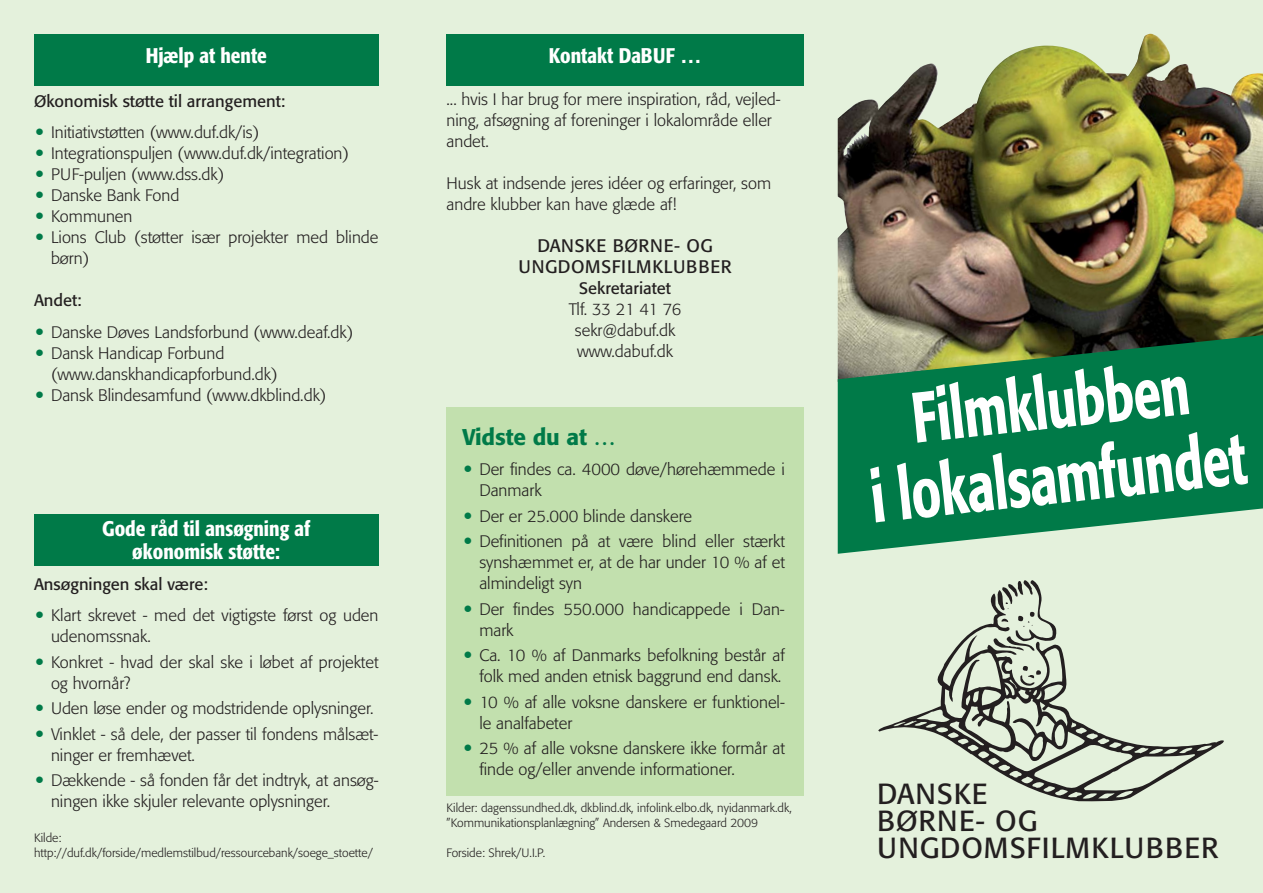
<style>
.page{position:relative;width:1263px;height:893px;background:#e4f1dc}
.page>*{position:absolute;margin:0;border:0;box-sizing:border-box;transform-origin:0 0}
.t1{font:500 70.5px/75px "Formata";color:#fff;text-align:center;scale:.7 1}
.t2{font:28.8px/27px "Formata";letter-spacing:.03em;color:#231f20}
.t3{font:500 22.5px "Formata";color:#007a48}
.t4{font:500 condensed 21px/22.5px "Formata";color:#fff;text-align:center}
.t5{font:18px/21px "Formata";letter-spacing:.03em;color:#231f20;text-align:center}
.t6{font:300 16.5px/21px "Formata";color:#231f20}
.t7{font:16.5px "Formata";color:#231f20}
.t8{font:300 12px/15px "Formata";color:#231f20}
.s1{font-family:"European Pi Three";font-weight:400;color:#007a48}
</style>
<div class="page">
<img style="left:838px;top:34px;width:425px;height:295px">
<svg style="left:998px;top:580px;width:43px;height:13px"></svg>
<svg style="left:878px;top:593px;width:346px;height:208px"></svg>
<div style="left:446px;top:408px;width:358px;height:388px;background:#c2e0ae"></div>
<div style="left:34px;top:34px;width:344px;height:51px;background:#007a48"></div>
<div style="left:34px;top:514px;width:344px;height:52px;background:#007a48"></div>
<div style="left:446px;top:34px;width:358px;height:51px;background:#007a48"></div>
<svg style="left:838px;top:329px;width:425px;height:225px;background:#258457"></svg>
<p class="t4" style="left:146px;top:46px;width:123px">Hjælp at hente</p>
<p class="t7" style="left:34px;top:94px;width:253px">Økonomisk støtte til arrangement:</p>
<p class="t6" style="left:34px;top:123px;width:227px"><span class="s1">-</span> Initiativstøtten (www.duf.dk/is)</p>
<p class="t6" style="left:34px;top:144px;width:317px"><span class="s1">-</span> Integrationspuljen (www.duf.dk/integration)</p>
<p class="t6" style="left:34px;top:165px;width:192px"><span class="s1">-</span> PUF-puljen (www.dss.dk)</p>
<p class="t6" style="left:34px;top:186px;width:147px"><span class="s1">-</span> Danske Bank Fond</p>
<p class="t6" style="left:34px;top:207px;width:100px"><span class="s1">-</span> Kommunen</p>
<p class="t6" style="left:51px;top:228px;width:329px;text-indent:-17px"><span class="s1">-</span> Lions Club (støtter især projekter med blinde børn)</p>
<p class="t7" style="left:34px;top:293px;width:49px">Andet:</p>
<p class="t6" style="left:34px;top:323px;width:321px"><span class="s1">-</span> Danske Døves Landsforbund (www.deaf.dk)</p>
<p class="t6" style="left:51px;top:344px;width:228px;text-indent:-17px"><span class="s1">-</span> Dansk Handicap Forbund (www.danskhandicapforbund.dk)</p>
<p class="t6" style="left:34px;top:386px;width:294px"><span class="s1">-</span> Dansk Blindesamfund (www.dkblind.dk)</p>
<p class="t4" style="left:102px;top:519px;width:210px">Gode råd til ansøgning af økonomisk støtte:</p>
<p class="t7" style="left:34px;top:577px;width:175px">Ansøgningen skal være:</p>
<p class="t6" style="left:51px;top:606px;width:329px;text-indent:-17px"><span class="s1">-</span> Klart skrevet - med det vigtigste først og uden udenomssnak.</p>
<p class="t6" style="left:51px;top:653px;width:329px;text-indent:-17px"><span class="s1">-</span> Konkret - hvad der skal ske i løbet af projektet og hvornår?</p>
<p class="t6" style="left:34px;top:699px;width:341px"><span class="s1">-</span> Uden løse ender og modstridende oplysninger.</p>
<p class="t6" style="left:51px;top:725px;width:329px;text-indent:-17px"><span class="s1">-</span> Vinklet - så dele, der passer til fondens målsæt&shy;ninger er fremhævet.</p>
<p class="t6" style="left:51px;top:771px;width:329px;text-indent:-17px"><span class="s1">-</span> Dækkende - så fonden får det indtryk, at ansøg&shy;ningen ikke skjuler relevante oplysninger.</p>
<p class="t8" style="left:34px;top:831px;width:340px">Kilde: http://duf.dk/forside/medlemstilbud/ressourcebank/soege_stoette/</p>
<p class="t4" style="left:549px;top:46px;width:154px">Kontakt DaBUF …</p>
<p class="t6" style="left:446px;top:90px;width:336px">... hvis I har brug for mere inspiration, råd, vejled&shy;ning, afsøgning af foreninger i lokalområde eller andet.</p>
<p class="t6" style="left:446px;top:174px;width:326px">Husk at indsende jeres idéer og erfaringer, som andre klubber kan have glæde af!</p>
<p class="t5" style="left:518px;top:237px;width:215px">DANSKE BØRNE- OG<br>UNGDOMSFILMKLUBBER</p>
<p class="t7" style="left:579px;top:281px;width:93px">Sekretariatet</p>
<p class="t6" style="left:569px;top:300px;width:114px;text-align:center">Tlf. 33 21 41 76 sekr@dabuf.dk www.dabuf.dk</p>
<h3 class="t3" style="left:462px;top:427px;width:155px">Vidste du at …</h3>
<p class="t6" style="left:479px;top:460px;width:307px;text-indent:-17px"><span class="s1">-</span> Der findes ca. 4000 døve/hørehæmmede i<br>Danmark</p>
<p class="t6" style="left:462px;top:507px;width:231px"><span class="s1">-</span> Der er 25.000 blinde danskere</p>
<p class="t6" style="left:479px;top:532px;width:307px;text-align:justify;text-indent:-17px"><span class="s1">-</span> Definitionen på at være blind eller stærkt synshæmmet er, at de har under 10 % af et almindeligt syn</p>
<p class="t6" style="left:479px;top:600px;width:307px;text-indent:-17px"><span class="s1">-</span> Der findes 550.000 handicappede i Dan&shy;mark</p>
<p class="t6" style="left:462px;top:646px;width:324px;text-align:right"><span class="s1">-</span> Ca. 10 % af Danmarks befolkning består af folk med anden etnisk baggrund end dansk.</p>
<p class="t6" style="left:479px;top:693px;width:307px;text-indent:-17px"><span class="s1">-</span> 10 % af alle voksne danskere er funktionel&shy;le analfabeter</p>
<p class="t6" style="left:479px;top:739px;width:307px;text-indent:-17px"><span class="s1">-</span> 25 % af alle voksne danskere ikke formår at finde og/eller anvende informationer.</p>
<p class="t8" style="left:446px;top:801px;width:347px">Kilder: dagenssundhed.dk, dkblind.dk, infolink.elbo.dk, nyidanmark.dk, ”Kommunikationsplanlægning” Andersen &amp; Smedegaard 2009</p>
<p class="t8" style="left:446px;top:846px;width:100px">Forside: Shrek/U.I.P.</p>
<h1 class="t1" style="left:859px;top:391px;width:541px;rotate:-6deg">Filmklubben<br>i lokalsamfundet</h1>
<h2 class="t2" style="left:877px;top:783px;width:343px">DANSKE<br>BØRNE- OG<br>UNGDOMSFILMKLUBBER</h2>
</div>
